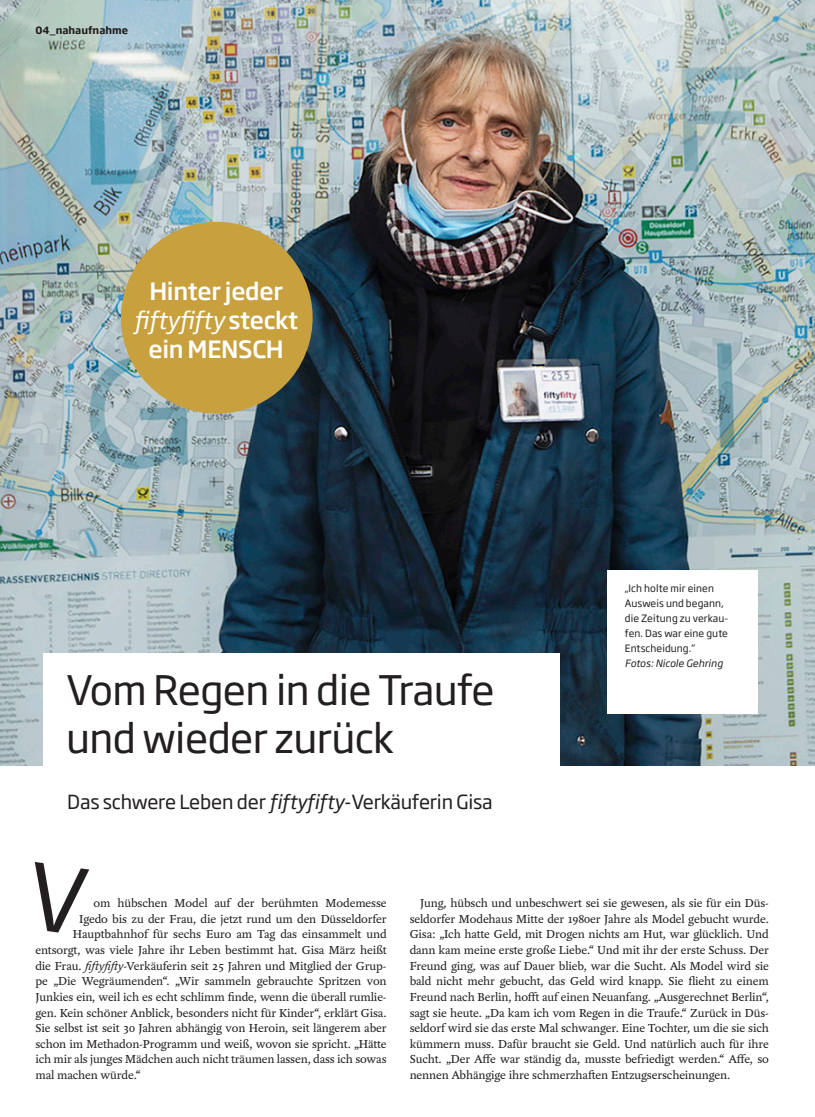
<style>
.page{position:relative;width:815px;height:1117px;background:#fff}
.page>*{position:absolute;margin:0;border:0;box-sizing:border-box;transform-origin:0 0}
.t1{font:40.12px/48.2px "Soho Gothic Std";letter-spacing:-.015em;color:#231f20}
.t2{font:500 23.5px/29px "Soho Gothic Std";letter-spacing:-.015em;color:#fff;text-align:center}
.t3{font:19.25px "Soho Gothic Std";letter-spacing:-.01em;color:#231f20}
.t4{font:12.5px/15.6px "Yoga OT";letter-spacing:-.01em;color:#231f20;text-align:justify}
.t5{font:10px/15px "Soho Gothic Std";letter-spacing:.01em;color:#231f20}
.t6{font:italic 10px "Soho Gothic Std";letter-spacing:.01em;color:#231f20}
.t7{font:700 10px "Soho Gothic Std";color:#231f20}
.s1{font-weight:400;font-style:italic}
.s2{font-style:italic}
</style>
<div class="page">
<img style="left:0;top:0;width:815px;height:765px">
<div style="left:44px;top:653px;width:516px;height:191px;background:#fff"></div>
<div style="left:607px;top:570px;width:150px;height:143px;background:#fff"></div>
<svg style="left:110px;top:211px;width:214px;height:213px;background:#a9995d"></svg>
<p class="t7" style="left:35px;top:24px;width:94px">04_nahaufnahme</p>
<h2 class="t2" style="left:134px;top:277px;width:166px">Hinter jeder <span class="s1">fiftyfifty</span> steckt ein MENSCH</h2>
<h1 class="t1" style="left:66px;top:666px;width:430px">Vom Regen in die Traufe und wieder zurück</h1>
<h3 class="t3" style="left:67px;top:790px;width:427px">Das schwere Leben der <span class="s2">fiftyfifty</span>-Verkäuferin Gisa</h3>
<p class="t5" style="left:625px;top:581px;width:105px">„Ich holte mir einen<br>Ausweis und begann, die Zeitung zu verkau&shy;fen. Das war eine gute<br>Entscheidung.“</p>
<p class="t6" style="left:625px;top:657px;width:99px">Fotos: Nicole Gehring</p>
<p class="t4" style="left:94px;top:895px;width:295px">om hübschen Model auf der berühmten Modemesse</p>
<p class="t4" style="left:79px;top:910px;width:309px">Igedo bis zu der Frau, die jetzt rund um den Düsseldorfer</p>
<p class="t4" style="left:73px;top:926px;width:315px">Hauptbahnhof für sechs Euro am Tag das einsammelt und</p>
<p class="t4" style="left:35px;top:942px;width:353px">entsorgt, was viele Jahre ihr Leben bestimmt hat. Gisa März heißt</p>
<p class="t4" style="left:35px;top:957px;width:353px">die Frau. <span class="s2">fiftyfifty</span>-Verkäuferin seit 25 Jahren und Mitglied der Grup-</p>
<p class="t4" style="left:35px;top:973px;width:353px">pe „Die Wegräumenden“. „Wir sammeln gebrauchte Spritzen von</p>
<p class="t4" style="left:35px;top:989px;width:353px">Junkies ein, weil ich es echt schlimm finde, wenn die überall rumlie-</p>
<p class="t4" style="left:35px;top:1004px;width:353px">gen. Kein schöner Anblick, besonders nicht für Kinder“, erklärt Gisa.</p>
<p class="t4" style="left:35px;top:1020px;width:353px">Sie selbst ist seit 30 Jahren abhängig von Heroin, seit längerem aber</p>
<p class="t4" style="left:35px;top:1035px;width:353px">schon im Methadon-Programm und weiß, wovon sie spricht. „Hätte</p>
<p class="t4" style="left:35px;top:1051px;width:353px">ich mir als junges Mädchen auch nicht träumen lassen, dass ich sowas</p>
<p class="t4" style="left:35px;top:1067px;width:107px">mal machen würde.“</p>
<p class="t4" style="left:410px;top:895px;width:361px;text-indent:11px">Jung, hübsch und unbeschwert sei sie gewesen, als sie für ein Düs&shy;seldorfer Modehaus Mitte der 1980er Jahre als Model gebucht wurde.<br>Gisa: „Ich hatte Geld, mit Drogen nichts am Hut, war glücklich. Und dann kam meine erste große Liebe.“ Und mit ihr der erste Schuss. Der Freund ging, was auf Dauer blieb, war die Sucht. Als Model wird sie bald nicht mehr gebucht, das Geld wird knapp. Sie flieht zu einem Freund nach Berlin, hofft auf einen Neuanfang. „Ausgerechnet Berlin“, sagt sie heute. „Da kam ich vom Regen in die Traufe.“ Zurück in Düs&shy;seldorf wird sie das erste Mal schwanger. Eine Tochter, um die sie sich kümmern muss. Dafür braucht sie Geld. Und natürlich auch für ihre Sucht. „Der Affe war ständig da, musste befriedigt werden.“ Affe, so nennen Abhängige ihre schmerzhaften Entzugserscheinungen.</p>
</div>
